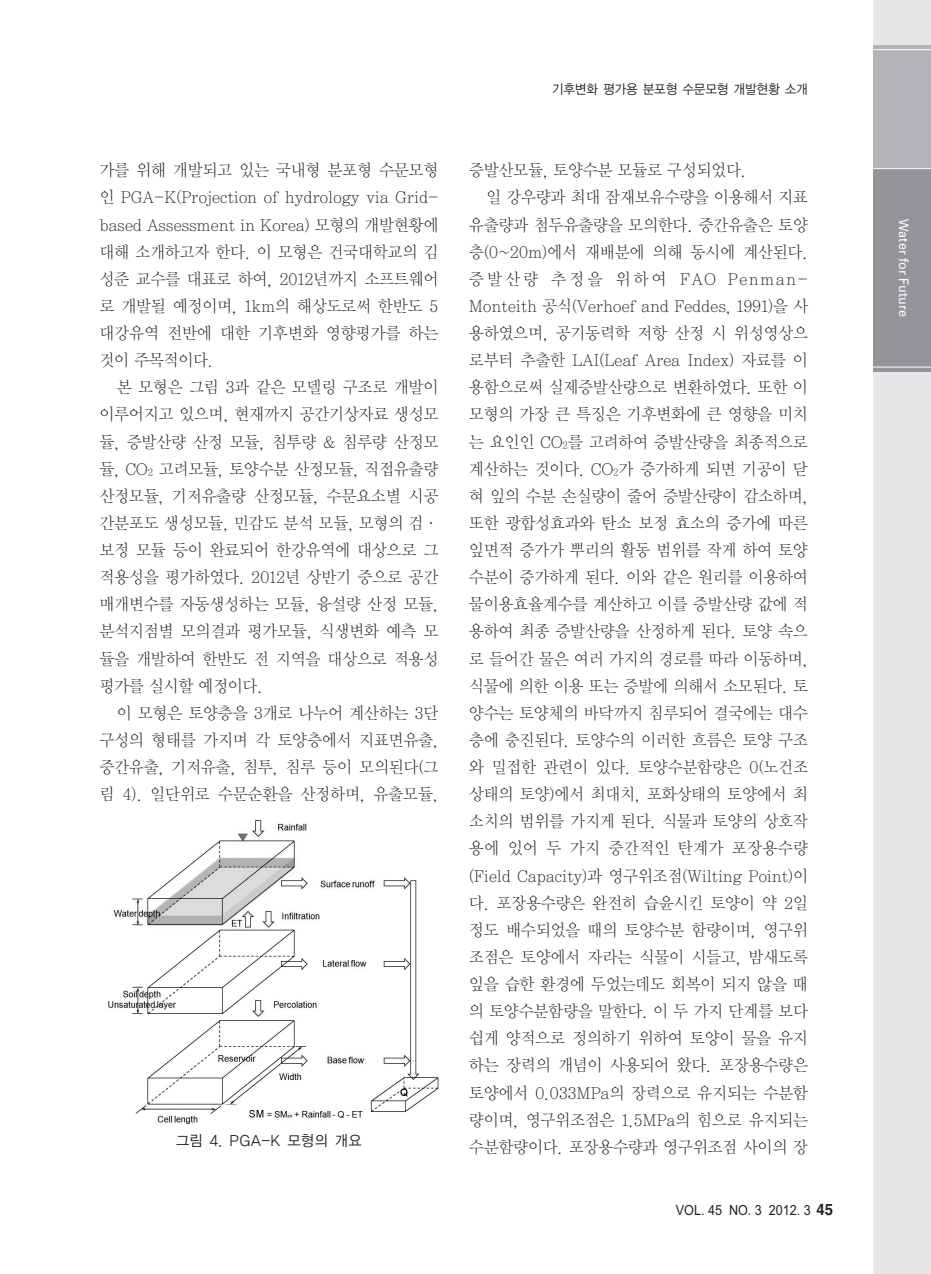
<style>
.page{position:relative;width:931px;height:1274px;background:#fff}
.page>*{position:absolute;margin:0;border:0;box-sizing:border-box;transform-origin:0 0}
.t1{font:16.62px/27.1px "Y Mj O11";letter-spacing:-.065em;color:#231f20;text-align:justify;scale:.95 1}
.t2{font:16.62px "Y Mj O11";letter-spacing:.09em;color:#231f20;scale:.95 1}
.t3{font:16.62px "Y Mj O11";letter-spacing:-.035em;color:#231f20;scale:.95 1}
.t4{font:14.88px "YGO12";letter-spacing:-.035em;color:#231f20;scale:.95 1}
.t5{font:14px "Arial";color:#231f20;scale:.9 1}
.t6{font:13.12px "YGO12";letter-spacing:-.08em;color:#231f20;scale:.95 1}
.t7{font:13.12px "Univers";color:#fff;scale:.96 1}
.s1{font-family:"Helvetica";font-weight:700;font-size:15.75px}
</style>
<div class="page">
<div style="left:873px;top:0;width:58px;height:1274px;background:#e6e7e9"></div>
<div style="left:873px;top:45px;width:58px;height:169px;background:#b2b3b7"></div>
<div style="left:873px;top:169px;width:58px;height:203px;background:#939598"></div>
<hr style="left:873px;top:367px;width:58px;height:1px;background:#fff">
<hr style="left:873px;top:168px;width:58px;height:1px;background:#fff">
<hr style="left:873px;top:49px;width:58px;height:1px;background:#fff">
<img style="left:108px;top:820px;width:331px;height:305px">
<p class="t1" style="left:99px;top:158px;width:359px">가를 위해 개발되고 있는 국내형 분포형 수문모형 인 PGA-K(Projection of hydrology via Grid&shy;based Assessment in Korea) 모형의 개발현황에 대해 소개하고자 한다. 이 모형은 건국대학교의 김 성준 교수를 대표로 하여, 2012년까지 소프트웨어 로 개발될 예정이며, 1km의 해상도로써 한반도 5 대강유역 전반에 대한 기후변화 영향평가를 하는 것이 주목적이다.</p>
<p class="t1" style="left:99px;top:375px;width:359px;text-indent:17px">본 모형은 그림 3과 같은 모델링 구조로 개발이 이루어지고 있으며, 현재까지 공간기상자료 생성모 듈, 증발산량 산정 모듈, 침투량 &amp; 침루량 산정모 듈, CO<sub>2</sub> 고려모듈, 토양수분 산정모듈, 직접유출량 산정모듈, 기저유출량 산정모듈, 수문요소별 시공 간분포도 생성모듈, 민감도 분석 모듈, 모형의 검· 보정 모듈 등이 완료되어 한강유역에 대상으로 그 적용성을 평가하였다. 2012년 상반기 중으로 공간 매개변수를 자동생성하는 모듈, 융설량 산정 모듈, 분석지점별 모의결과 평가모듈, 식생변화 예측 모 듈을 개발하여 한반도 전 지역을 대상으로 적용성 평가를 실시할 예정이다.</p>
<p class="t1" style="left:99px;top:700px;width:359px;text-indent:17px">이 모형은 토양층을 3개로 나누어 계산하는 3단 구성의 형태를 가지며 각 토양층에서 지표면유출, 중간유출, 기저유출, 침투, 침루 등이 모의된다(그 림 4). 일단위로 수문순환을 산정하며, 유출모듈,</p>
<p class="t6" style="left:552px;top:83px;width:272px">기후변화 평가용 분포형 수문모형 개발현황 소개</p>
<p class="t1" style="left:469px;top:158px;width:294px">증발산모듈, 토양수분 모듈로 구성되었다.</p>
<p class="t1" style="left:486px;top:185px;width:341px">일 강우량과 최대 잠재보유수량을 이용해서 지표</p>
<p class="t1" style="left:469px;top:212px;width:359px">유출량과 첨두유출량을 모의한다. 중간유출은 토양</p>
<p class="t1" style="left:469px;top:239px;width:359px">층(0~20m)에서 재배분에 의해 동시에 계산된다.</p>
<p class="t2" style="left:469px;top:271px;width:359px">증발산량 추정을 위하여 FAO Penman-</p>
<p class="t1" style="left:469px;top:293px;width:359px">Monteith 공식(Verhoef and Feddes, 1991)을 사</p>
<p class="t1" style="left:469px;top:321px;width:359px">용하였으며, 공기동력학 저항 산정 시 위성영상으</p>
<p class="t1" style="left:469px;top:348px;width:359px">로부터 추출한 LAI(Leaf Area Index) 자료를 이</p>
<p class="t1" style="left:469px;top:375px;width:359px">용함으로써 실제증발산량으로 변환하였다. 또한 이</p>
<p class="t1" style="left:469px;top:402px;width:359px">모형의 가장 큰 특징은 기후변화에 큰 영향을 미치</p>
<p class="t1" style="left:469px;top:429px;width:359px">는 요인인 CO<sub>2</sub>를 고려하여 증발산량을 최종적으로</p>
<p class="t1" style="left:469px;top:456px;width:359px">계산하는 것이다. CO<sub>2</sub>가 증가하게 되면 기공이 닫</p>
<p class="t1" style="left:469px;top:483px;width:359px">혀 잎의 수분 손실량이 줄어 증발산량이 감소하며,</p>
<p class="t1" style="left:469px;top:510px;width:359px">또한 광합성효과와 탄소 보정 효소의 증가에 따른</p>
<p class="t1" style="left:469px;top:538px;width:359px">잎면적 증가가 뿌리의 활동 범위를 작게 하여 토양</p>
<p class="t1" style="left:469px;top:565px;width:359px">수분이 증가하게 된다. 이와 같은 원리를 이용하여</p>
<p class="t1" style="left:469px;top:592px;width:359px">물이용효율계수를 계산하고 이를 증발산량 값에 적</p>
<p class="t1" style="left:469px;top:619px;width:359px">용하여 최종 증발산량을 산정하게 된다. 토양 속으</p>
<p class="t1" style="left:469px;top:646px;width:359px">로 들어간 물은 여러 가지의 경로를 따라 이동하며,</p>
<p class="t1" style="left:469px;top:673px;width:359px">식물에 의한 이용 또는 증발에 의해서 소모된다. 토</p>
<p class="t1" style="left:469px;top:700px;width:359px">양수는 토양체의 바닥까지 침루되어 결국에는 대수</p>
<p class="t1" style="left:469px;top:727px;width:359px">층에 충진된다. 토양수의 이러한 흐름은 토양 구조</p>
<p class="t1" style="left:469px;top:755px;width:359px">와 밀접한 관련이 있다. 토양수분함량은 0(노건조</p>
<p class="t1" style="left:469px;top:782px;width:359px">상태의 토양)에서 최대치, 포화상태의 토양에서 최</p>
<p class="t1" style="left:469px;top:809px;width:359px">소치의 범위를 가지게 된다. 식물과 토양의 상호작</p>
<p class="t3" style="left:469px;top:841px;width:359px">용에 있어 두 가지 중간적인 탄계가 포장용수량</p>
<p class="t1" style="left:469px;top:863px;width:359px">(Field Capacity)과 영구위조점(Wilting Point)이</p>
<p class="t1" style="left:469px;top:890px;width:359px">다. 포장용수량은 완전히 습윤시킨 토양이 약 2일</p>
<p class="t1" style="left:469px;top:917px;width:359px">정도 배수되었을 때의 토양수분 함량이며, 영구위</p>
<p class="t1" style="left:469px;top:944px;width:359px">조점은 토양에서 자라는 식물이 시들고, 밤새도록</p>
<p class="t1" style="left:469px;top:972px;width:359px">잎을 습한 환경에 두었는데도 회복이 되지 않을 때</p>
<p class="t1" style="left:469px;top:999px;width:359px">의 토양수분함량을 말한다. 이 두 가지 단계를 보다</p>
<p class="t1" style="left:469px;top:1026px;width:359px">쉽게 양적으로 정의하기 위하여 토양이 물을 유지</p>
<p class="t1" style="left:469px;top:1053px;width:359px">하는 장력의 개념이 사용되어 왔다. 포장용수량은</p>
<p class="t1" style="left:469px;top:1080px;width:359px">토양에서 0.033MPa의 장력으로 유지되는 수분함</p>
<p class="t1" style="left:469px;top:1107px;width:359px">량이며, 영구위조점은 1.5MPa의 힘으로 유지되는</p>
<p class="t4" style="left:176px;top:1134px;width:198px">그림 4. PGA-K 모형의 개요</p>
<p class="t1" style="left:469px;top:1134px;width:359px">수분함량이다. 포장용수량과 영구위조점 사이의 장</p>
<p class="t5" style="left:676px;top:1205px;width:176px">VOL. 45 NO. 3 2012. 3 <span class="s1">45</span></p>
<p class="t7" style="left:909px;top:219px;width:104px;rotate:90deg">Water for Future</p>
</div>
